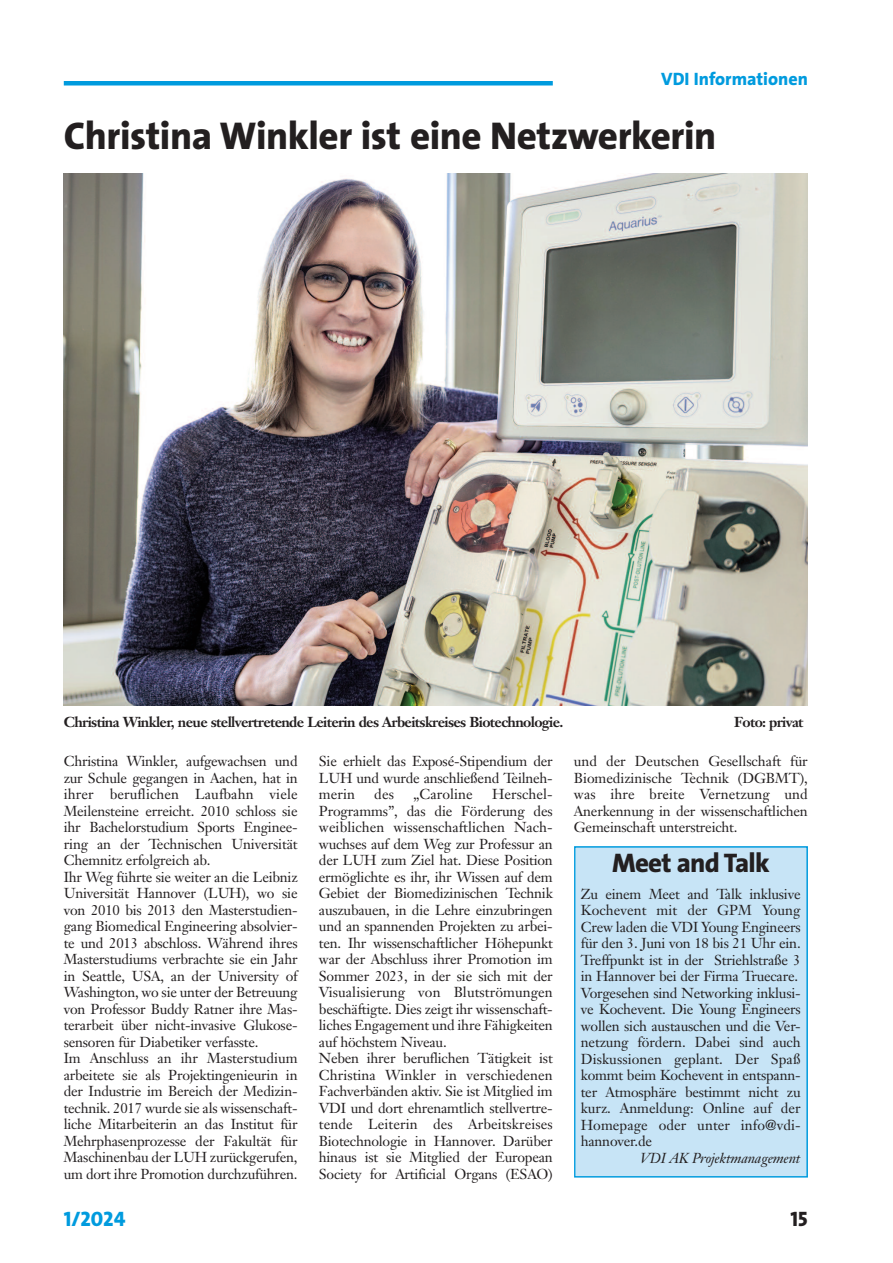
<style>
.page{position:relative;width:893px;height:1263px;background:#fff}
.page>*{position:absolute;margin:0;border:0;box-sizing:border-box;transform-origin:0 0}
.t1{font:800 39px "The Sans";letter-spacing:-.01em;color:#231f20}
.t2{font:800 27px "The Sans";letter-spacing:-.03em;color:#231f20}
.t3{font:21px "The Sans Extra Bold Caps";color:#009bde}
.t4{font:21px "The Sans Extra Bold Caps";color:#231f20}
.t5{font:800 18px "The Sans";color:#009bde}
.t6{font:14.25px/16.5px "Janson Text";letter-spacing:-.015em;color:#231f20}
.t7{font:700 14.25px "Janson Text";letter-spacing:-.045em;color:#231f20}
.t8{font:italic 14.25px "Janson Text";letter-spacing:-.015em;color:#231f20}
.t9{font:14.25px "Janson Text";letter-spacing:.005em;color:#231f20}
</style>
<div class="page">
<div style="left:64px;top:81px;width:489px;height:5px;background:#009bde"></div>
<img style="left:64px;top:173px;width:744px;height:533px">
<div style="left:576px;top:848px;width:230px;height:328px;background:#c7e4f6"></div>
<div style="left:574px;top:846px;width:234px;height:331px;border:2px solid #009bde"></div>
<p class="t5" style="left:661px;top:72px;width:148px">VDI Informationen</p>
<h1 class="t1" style="left:64px;top:121px;width:654px">Christina Winkler ist eine Netzwerkerin</h1>
<p class="t7" style="left:64px;top:717px;width:501px">Christina Winkler, neue stellvertretende Leiterin des Arbeitskreises Biotechnologie.</p>
<p class="t7" style="left:734px;top:717px;width:71px">Foto: privat</p>
<p class="t6" style="left:319px;top:754px;width:235px;text-align:justify">Sie erhielt das Exposé-Stipendium der LUH und wurde anschließend Teilneh&shy;merin</p>
<p class="t6" style="left:64px;top:754px;width:235px">Christina Winkler, aufgewachsen und zur Schule gegangen in Aachen, hat in ihrer beruflichen Laufbahn viele Meilensteine erreicht. 2010 schloss sie ihr Bachelorstudium Sports Enginee&shy;ring an der Technischen Universität Chemnitz erfolgreich ab.<br>Ihr Weg führte sie weiter an die Leibniz Universität Hannover (LUH), wo sie von 2010 bis 2013 den Masterstudien&shy;gang Biomedical Engineering absolvier&shy;te und 2013 abschloss. Während ihres Masterstudiums verbrachte sie ein Jahr in Seattle, USA, an der University of Washington, wo sie unter der Betreuung von Professor Buddy Ratner ihre Mas&shy;terarbeit über nicht-invasive Glukose&shy;sensoren für Diabetiker verfasste.<br>Im Anschluss an ihr Masterstudium arbeitete sie als Projektingenieurin in der Industrie im Bereich der Medizin&shy;technik. 2017 wurde sie als wissenschaft&shy;liche Mitarbeiterin an das Institut für Mehrphasenprozesse der Fakultät für Maschinenbau der LUH zurückgerufen, um dort ihre Promotion durchzuführen.</p>
<p class="t6" style="left:574px;top:754px;width:235px;text-align:justify">und der Deutschen Gesellschaft für Biomedizinische Technik (DGBMT), was ihre breite Vernetzung und Anerkennung in der wissenschaftlichen Gemeinschaft unterstreicht.</p>
<p class="t6" style="left:319px;top:787px;width:235px;text-indent:173px">Herschel-Programms”, das die Förderung des weiblichen wissenschaftlichen Nach&shy;wuchses auf dem Weg zur Professur an der LUH zum Ziel hat. Diese Position ermöglichte es ihr, ihr Wissen auf dem Gebiet der Biomedizinischen Technik auszubauen, in die Lehre einzubringen und an spannenden Projekten zu arbei&shy;ten. Ihr wissenschaftlicher Höhepunkt war der Abschluss ihrer Promotion im Sommer 2023, in der sie sich mit der Visualisierung von Blutströmungen beschäftigte. Dies zeigt ihr wissenschaft&shy;liches Engagement und ihre Fähigkeiten auf höchstem Niveau.<br>Neben ihrer beruflichen Tätigkeit ist Christina Winkler in verschiedenen Fachverbänden aktiv. Sie ist Mitglied im VDI und dort ehrenamtlich stellvertre&shy;tende Leiterin des Arbeitskreises Biotechnologie in Hannover. Darüber hinaus ist sie Mitglied der European Society for Artificial Organs (ESAO)</p>
<p class="t6" style="left:374px;top:787px;width:21px">des</p>
<p class="t9" style="left:413px;top:788px;width:61px">„Caroline</p>
<h2 class="t2" style="left:612px;top:852px;width:159px">Meet and Talk</h2>
<p class="t6" style="left:581px;top:887px;width:221px">Zu einem Meet and Talk inklusive<br>Kochevent mit der GPM Young<br>Crew laden die VDI Young Engineers für den 3. Juni von 18 bis 21 Uhr ein.<br>Treffpunkt ist in der Striehlstraße 3 in Hannover bei der Firma Truecare.<br>Vorgesehen sind Networking inklusi&shy;ve Kochevent. Die Young Engineers wollen sich austauschen und die Ver&shy;netzung fördern. Dabei sind auch<br>Diskussionen geplant. Der Spaß kommt beim Kochevent in entspann&shy;ter Atmosphäre bestimmt nicht zu kurz. Anmeldung: Online auf der<br>Homepage oder unter info@vdi&shy;hannover.de</p>
<p class="t8" style="left:640px;top:1152px;width:161px">VDI AK Projektmanagement</p>
<h3 class="t3" style="left:64px;top:1211px;width:63px">1/2024</h3>
<h3 class="t4" style="left:790px;top:1211px;width:19px">15</h3>
</div>
